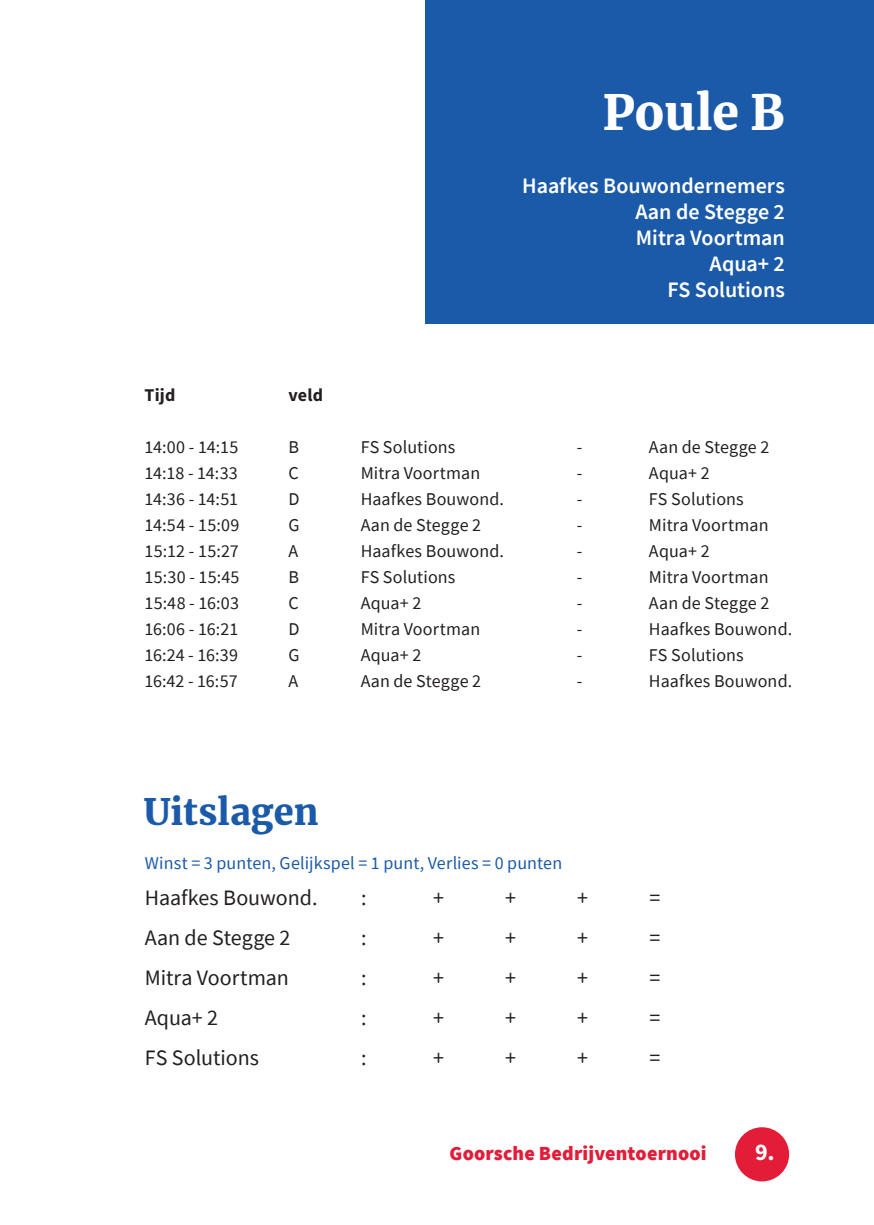
<style>
.page{position:relative;width:874px;height:1225px;background:#fff}
.page>*{position:absolute;margin:0;border:0;box-sizing:border-box;transform-origin:0 0}
.t1{font:900 48px "Merriweather";letter-spacing:-.005em;color:#fff}
.t2{font:900 36px "Merriweather";letter-spacing:.005em;color:#1b5aa9}
.t3{font:700 24px "Source Sans Pro";color:#fff}
.t4{font:22px "Source Sans Pro";letter-spacing:-.005em;color:#231f20}
.t5{font:600 22px "Source Sans Pro";color:#fff}
.t6{font:900 20px "Source Sans Pro";letter-spacing:.01em;color:#e31c38}
.t7{font:18px "Source Sans Pro";letter-spacing:.005em;color:#231f20}
.t8{font:18px "Source Sans Pro";letter-spacing:.005em;color:#1b5aa9}
.t9{font:700 18px "Source Sans Pro";letter-spacing:.01em;color:#231f20}
</style>
<div class="page">
<div style="left:425px;top:0;width:448px;height:323px;background:#1b5aa9"></div>
<div style="left:734px;top:1127px;width:54px;height:54px;background:#e31c38;border-radius:50%"></div>
<p class="t1" style="left:602px;top:79px;width:184px">Poule B</p>
<p class="t5" style="left:522px;top:171px;width:264px">Haafkes Bouwondernemers</p>
<p class="t5" style="left:635px;top:197px;width:151px">Aan de Stegge 2</p>
<p class="t5" style="left:635px;top:223px;width:150px">Mitra Voortman</p>
<p class="t5" style="left:709px;top:249px;width:77px">Aqua+ 2</p>
<p class="t5" style="left:667px;top:275px;width:119px">FS Solutions</p>
<p class="t9" style="left:144px;top:383px;width:32px">Tijd</p>
<p class="t9" style="left:288px;top:383px;width:36px">veld</p>
<p class="t7" style="left:144px;top:436px;width:95px">14:00 - 14:15</p>
<p class="t7" style="left:288px;top:436px;width:12px">B</p>
<p class="t7" style="left:360px;top:436px;width:96px">FS Solutions</p>
<p class="t7" style="left:576px;top:436px;width:7px">-</p>
<p class="t7" style="left:648px;top:436px;width:122px">Aan de Stegge 2</p>
<p class="t7" style="left:144px;top:462px;width:95px">14:18 - 14:33</p>
<p class="t7" style="left:288px;top:462px;width:12px">C</p>
<p class="t7" style="left:360px;top:462px;width:121px">Mitra Voortman</p>
<p class="t7" style="left:576px;top:462px;width:7px">-</p>
<p class="t7" style="left:648px;top:462px;width:62px">Aqua+ 2</p>
<p class="t7" style="left:144px;top:488px;width:95px">14:36 - 14:51</p>
<p class="t7" style="left:288px;top:488px;width:13px">D</p>
<p class="t7" style="left:360px;top:488px;width:145px">Haafkes Bouwond.</p>
<p class="t7" style="left:576px;top:488px;width:7px">-</p>
<p class="t7" style="left:648px;top:488px;width:96px">FS Solutions</p>
<p class="t7" style="left:144px;top:514px;width:96px">14:54 - 15:09</p>
<p class="t7" style="left:288px;top:514px;width:13px">G</p>
<p class="t7" style="left:360px;top:514px;width:122px">Aan de Stegge 2</p>
<p class="t7" style="left:576px;top:514px;width:7px">-</p>
<p class="t7" style="left:648px;top:514px;width:121px">Mitra Voortman</p>
<p class="t7" style="left:144px;top:540px;width:96px">15:12 - 15:27</p>
<p class="t7" style="left:288px;top:540px;width:11px">A</p>
<p class="t7" style="left:360px;top:540px;width:145px">Haafkes Bouwond.</p>
<p class="t7" style="left:576px;top:540px;width:7px">-</p>
<p class="t7" style="left:648px;top:540px;width:62px">Aqua+ 2</p>
<p class="t7" style="left:144px;top:566px;width:96px">15:30 - 15:45</p>
<p class="t7" style="left:288px;top:566px;width:12px">B</p>
<p class="t7" style="left:360px;top:566px;width:96px">FS Solutions</p>
<p class="t7" style="left:576px;top:566px;width:7px">-</p>
<p class="t7" style="left:648px;top:566px;width:121px">Mitra Voortman</p>
<p class="t7" style="left:144px;top:592px;width:96px">15:48 - 16:03</p>
<p class="t7" style="left:288px;top:592px;width:12px">C</p>
<p class="t7" style="left:360px;top:592px;width:62px">Aqua+ 2</p>
<p class="t7" style="left:576px;top:592px;width:7px">-</p>
<p class="t7" style="left:648px;top:592px;width:122px">Aan de Stegge 2</p>
<p class="t7" style="left:144px;top:618px;width:95px">16:06 - 16:21</p>
<p class="t7" style="left:288px;top:618px;width:13px">D</p>
<p class="t7" style="left:360px;top:618px;width:121px">Mitra Voortman</p>
<p class="t7" style="left:576px;top:618px;width:7px">-</p>
<p class="t7" style="left:648px;top:618px;width:145px">Haafkes Bouwond.</p>
<p class="t7" style="left:144px;top:644px;width:95px">16:24 - 16:39</p>
<p class="t7" style="left:288px;top:644px;width:13px">G</p>
<p class="t7" style="left:360px;top:644px;width:62px">Aqua+ 2</p>
<p class="t7" style="left:576px;top:644px;width:7px">-</p>
<p class="t7" style="left:648px;top:644px;width:96px">FS Solutions</p>
<p class="t7" style="left:144px;top:670px;width:95px">16:42 - 16:57</p>
<p class="t7" style="left:288px;top:670px;width:11px">A</p>
<p class="t7" style="left:360px;top:670px;width:122px">Aan de Stegge 2</p>
<p class="t7" style="left:576px;top:670px;width:7px">-</p>
<p class="t7" style="left:648px;top:670px;width:145px">Haafkes Bouwond.</p>
<p class="t2" style="left:144px;top:786px;width:176px">Uitslagen</p>
<p class="t8" style="left:145px;top:852px;width:418px">Winst = 3 punten, Gelijkspel = 1 punt, Verlies = 0 punten</p>
<p class="t4" style="left:145px;top:883px;width:174px">Haafkes Bouwond.</p>
<p class="t4" style="left:361px;top:883px;width:7px">:</p>
<p class="t4" style="left:433px;top:883px;width:12px">+</p>
<p class="t4" style="left:505px;top:883px;width:12px">+</p>
<p class="t4" style="left:577px;top:883px;width:12px">+</p>
<p class="t4" style="left:649px;top:883px;width:12px">=</p>
<p class="t4" style="left:145px;top:923px;width:147px">Aan de Stegge 2</p>
<p class="t4" style="left:361px;top:923px;width:7px">:</p>
<p class="t4" style="left:433px;top:923px;width:12px">+</p>
<p class="t4" style="left:505px;top:923px;width:12px">+</p>
<p class="t4" style="left:577px;top:923px;width:12px">+</p>
<p class="t4" style="left:649px;top:923px;width:12px">=</p>
<p class="t4" style="left:145px;top:963px;width:145px">Mitra Voortman</p>
<p class="t4" style="left:361px;top:963px;width:7px">:</p>
<p class="t4" style="left:433px;top:963px;width:12px">+</p>
<p class="t4" style="left:505px;top:963px;width:12px">+</p>
<p class="t4" style="left:577px;top:963px;width:12px">+</p>
<p class="t4" style="left:649px;top:963px;width:12px">=</p>
<p class="t4" style="left:145px;top:1003px;width:75px">Aqua+ 2</p>
<p class="t4" style="left:361px;top:1003px;width:7px">:</p>
<p class="t4" style="left:433px;top:1003px;width:12px">+</p>
<p class="t4" style="left:505px;top:1003px;width:12px">+</p>
<p class="t4" style="left:577px;top:1003px;width:12px">+</p>
<p class="t4" style="left:649px;top:1003px;width:12px">=</p>
<p class="t4" style="left:145px;top:1043px;width:116px">FS Solutions</p>
<p class="t4" style="left:361px;top:1043px;width:7px">:</p>
<p class="t4" style="left:433px;top:1043px;width:12px">+</p>
<p class="t4" style="left:505px;top:1043px;width:12px">+</p>
<p class="t4" style="left:577px;top:1043px;width:12px">+</p>
<p class="t4" style="left:649px;top:1043px;width:12px">=</p>
<p class="t6" style="left:449px;top:1139px;width:258px">Goorsche Bedrijventoernooi</p>
<p class="t3" style="left:754px;top:1135px;width:21px">9.</p>
</div>
